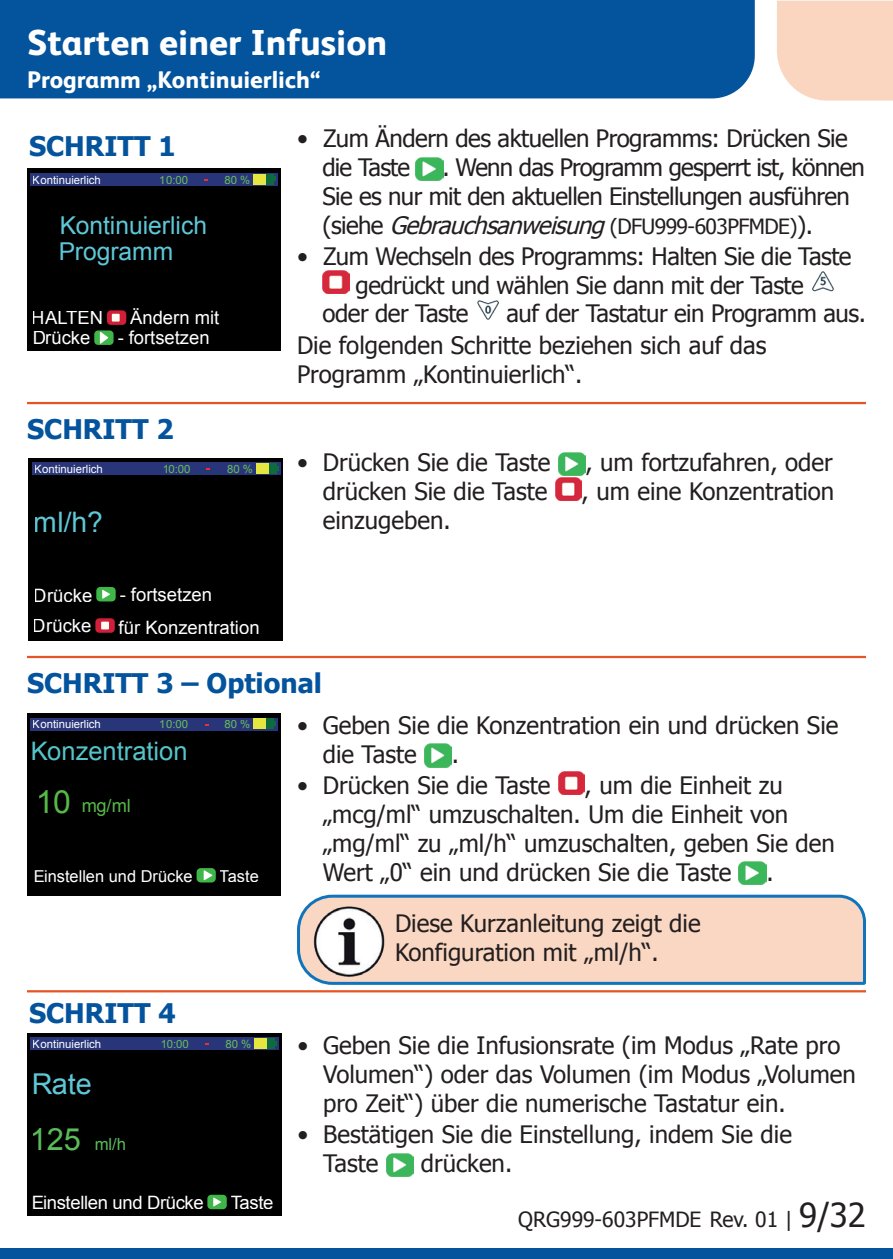
<style>
.page{position:relative;width:893px;height:1259px;background:#fff}
.page>*{position:absolute;margin:0;border:0;box-sizing:border-box;transform-origin:0 0}
.t1{font:800 36px "FS Albert Pro";color:#fff}
.t2{font:31.8px "Arial";color:#56b947}
.t3{font:28.8px "Arial";color:#5ec8d7}
.t4{font:28.2px "Arial";color:#5ec8d7}
.t5{font:700 27px "Tahoma";color:#04539d}
.t6{font:25.5px "Arial";color:#55c4c9}
.t7{font:24.6px/26.4px "Arial";color:#5ec8d7}
.t8{font:24px/28.8px "Tahoma";color:#231f20}
.t9{font:24px/28.8px "Tahoma";letter-spacing:-.02em;color:#231f20}
.t10{font:24px/28.8px "Tahoma";letter-spacing:-.025em;color:#231f20}
.t11{font:800 24px "FS Albert Pro";color:#fff}
.t12{font:21px "Tahoma";color:#231f20}
.t13{font:18.3px "Arial";color:#fff}
.t14{font:18.3px "Arial";letter-spacing:-.02em;color:#fff}
.t15{font:18.3px "Arial";color:#56b947}
.t16{font:16.8px "Arial";color:#5abb59}
.t17{font:16.5px "Arial";color:#fff}
.t18{font:11.4px "Arial";color:#fff}
.t19{font:11.4px "Arial";color:#69be58}
.s1{font-style:italic}
.s2{font-size:21px}
.s3{font-size:30.6px}
.s4{font-size:33px}
</style>
<div class="page">
<div style="left:0;top:0;width:755px;height:98px;background:#04539d"></div>
<div style="left:777px;top:1px;width:116px;height:100px;background:#fad6c1"></div>
<div style="left:0;top:1248px;width:893px;height:11px;background:#04539d"></div>
<img style="left:558px;top:452px;width:27px;height:23px">
<img style="left:555px;top:477px;width:27px;height:23px">
<img style="left:386px;top:1153px;width:27px;height:23px">
<div style="left:29px;top:458px;width:254px;height:182px;background:#000001"></div>
<div style="left:32px;top:462px;width:248px;height:13px;background:#283679"></div>
<div style="left:256px;top:463px;width:13px;height:11px;background:#e6e641"></div>
<div style="left:269px;top:463px;width:7px;height:11px;background:#0d6b3f"></div>
<div style="left:96px;top:587px;width:20px;height:14px;background:#40b649;border-radius:4px"></div>
<svg style="left:102px;top:589px;width:8px;height:10px"></svg>
<div style="left:95px;top:618px;width:20px;height:15px;background:#d11e39;border-radius:4px"></div>
<div style="left:101px;top:621px;width:8px;height:8px;background:#fefbf3"></div>
<div style="left:27px;top:1033px;width:255px;height:182px;background:#000001"></div>
<div style="left:30px;top:1037px;width:249px;height:13px;background:#283679"></div>
<div style="left:254px;top:1038px;width:13px;height:10px;background:#e6e641"></div>
<div style="left:267px;top:1038px;width:8px;height:10px;background:#0d6b3f"></div>
<div style="left:207px;top:1194px;width:20px;height:15px;background:#40b649;border-radius:4px"></div>
<svg style="left:213px;top:1197px;width:8px;height:9px"></svg>
<img style="left:424px;top:744px;width:28px;height:23px">
<img style="left:558px;top:771px;width:27px;height:23px">
<img style="left:739px;top:861px;width:27px;height:24px">
<svg style="left:297px;top:894px;width:569px;height:91px"></svg>
<img style="left:309px;top:900px;width:79px;height:79px">
<div style="left:395px;top:914px;width:442px;height:47px;background:#fad7c2"></div>
<div style="left:27px;top:713px;width:253px;height:183px;background:#000001"></div>
<div style="left:30px;top:717px;width:248px;height:13px;background:#283679"></div>
<div style="left:253px;top:718px;width:13px;height:11px;background:#e6e641"></div>
<div style="left:266px;top:718px;width:7px;height:11px;background:#0d6b3f"></div>
<div style="left:197px;top:868px;width:19px;height:14px;background:#40b649;border-radius:4px"></div>
<svg style="left:204px;top:870px;width:8px;height:10px"></svg>
<hr style="left:27px;top:656px;width:839px;height:2px;background:#e75424">
<hr style="left:27px;top:990px;width:839px;height:2px;background:#e75424">
<hr style="left:27px;top:402px;width:839px;height:2px;background:#e75424">
<div style="left:27px;top:169px;width:253px;height:182px;background:#000001"></div>
<div style="left:30px;top:173px;width:248px;height:13px;background:#283679"></div>
<div style="left:253px;top:174px;width:13px;height:10px;background:#e6e641"></div>
<div style="left:266px;top:174px;width:7px;height:10px;background:#0d6b3f"></div>
<svg style="left:273px;top:177px;width:3px;height:4px"></svg>
<div style="left:94px;top:330px;width:20px;height:15px;background:#40b649;border-radius:4px"></div>
<svg style="left:100px;top:332px;width:8px;height:12px"></svg>
<svg style="left:107px;top:310px;width:19px;height:15px"></svg>
<div style="left:112px;top:314px;width:8px;height:7px;background:#fefbf3"></div>
<img style="left:416px;top:157px;width:27px;height:23px">
<img style="left:323px;top:271px;width:26px;height:23px">
<img style="left:812px;top:271px;width:22px;height:21px">
<img style="left:477px;top:300px;width:22px;height:20px">
<h1 class="t1" style="left:27px;top:14px;width:362px">Starten einer Infusion</h1>
<p class="t11" style="left:27px;top:61px;width:295px">Programm „Kontinuierlich“</p>
<p class="t5" style="left:29px;top:127px;width:148px">SCHRITT 1</p>
<p class="t18" style="left:33px;top:172px;width:69px">Kontinuierlich</p>
<p class="t19" style="left:160px;top:172px;width:30px">10:00</p>
<p class="t19" style="left:224px;top:172px;width:27px">80 %</p>
<p class="t7" style="left:58px;top:212px;width:150px">Kontinuierlich<br>Programm</p>
<p class="t13" style="left:32px;top:306px;width:73px">HALTEN</p>
<p class="t13" style="left:130px;top:306px;width:91px">Ändern mit</p>
<p class="t13" style="left:32px;top:326px;width:60px">Drücke</p>
<p class="t13" style="left:117px;top:326px;width:94px">- fortsetzen</p>
<p class="t5" style="left:27px;top:410px;width:148px">SCHRITT 2</p>
<p class="t18" style="left:35px;top:461px;width:70px">Kontinuierlich</p>
<p class="t19" style="left:162px;top:461px;width:30px">10:00</p>
<p class="t19" style="left:227px;top:461px;width:27px">80 %</p>
<p class="t4" style="left:34px;top:503px;width:71px">ml/h?</p>
<p class="t13" style="left:34px;top:583px;width:60px">Drücke</p>
<p class="t13" style="left:33px;top:614px;width:60px">Drücke</p>
<p class="t13" style="left:120px;top:583px;width:94px">- fortsetzen</p>
<p class="t13" style="left:119px;top:615px;width:143px">für Konzentration</p>
<p class="t9" style="left:323px;top:123px;width:527px;text-indent:-26px">• Zum Ändern des aktuellen Programms: Drücken Sie die Taste</p>
<p class="t10" style="left:323px;top:152px;width:544px;text-indent:120px">. Wenn das Programm gesperrt ist, können<br>Sie es nur mit den aktuellen Einstellungen ausführen (siehe <span class="s1">Gebrauchsanweisung</span><span class="s2">(DFU999-603PFMDE)</span>).</p>
<p class="t9" style="left:297px;top:241px;width:556px">• Zum Wechseln des Programms: Halten Sie die Taste</p>
<p class="t9" style="left:356px;top:269px;width:450px">gedrückt und wählen Sie dann mit der Taste</p>
<p class="t9" style="left:323px;top:298px;width:148px">oder der Taste</p>
<p class="t8" style="left:297px;top:297px;width:570px;line-height:31.2px;text-indent:209px">auf der Tastatur ein Programm aus.<br>Die folgenden Schritte beziehen sich auf das</p>
<p class="t8" style="left:297px;top:358px;width:287px">Programm „Kontinuierlich“.</p>
<p class="t8" style="left:297px;top:447px;width:255px">• Drücken Sie die Taste</p>
<p class="t8" style="left:585px;top:447px;width:249px">, um fortzufahren, oder</p>
<p class="t8" style="left:323px;top:476px;width:226px">drücken Sie die Taste</p>
<p class="t8" style="left:582px;top:476px;width:254px">, um eine Konzentration</p>
<p class="t8" style="left:323px;top:505px;width:130px">einzugeben.</p>
<p class="t5" style="left:27px;top:664px;width:296px">SCHRITT 3 – Optional</p>
<p class="t18" style="left:33px;top:717px;width:69px">Kontinuierlich</p>
<p class="t19" style="left:160px;top:717px;width:30px">10:00</p>
<p class="t19" style="left:224px;top:717px;width:27px">80 %</p>
<p class="t6" style="left:30px;top:734px;width:159px">Konzentration</p>
<h2 class="t2" style="left:36px;top:780px;width:37px">10</h2>
<p class="t15" style="left:81px;top:793px;width:51px">mg/ml</p>
<p class="t17" style="left:33px;top:866px;width:161px">Einstellen und Drücke</p>
<p class="t17" style="left:220px;top:865px;width:41px">Taste</p>
<p class="t5" style="left:29px;top:994px;width:148px">SCHRITT 4</p>
<p class="t18" style="left:33px;top:1036px;width:70px">Kontinuierlich</p>
<p class="t19" style="left:160px;top:1036px;width:30px">10:00</p>
<p class="t19" style="left:225px;top:1036px;width:27px">80 %</p>
<p class="t3" style="left:31px;top:1065px;width:62px">Rate</p>
<p class="t16" style="left:30px;top:1132px;width:98px"><span class="s3">125</span> ml/h</p>
<p class="t14" style="left:31px;top:1190px;width:174px">Einstellen und Drücke</p>
<p class="t13" style="left:231px;top:1190px;width:44px">Taste</p>
<p class="t8" style="left:323px;top:710px;width:517px;text-indent:-26px">• Geben Sie die Konzentration ein und drücken Sie die Taste</p>
<p class="t8" style="left:452px;top:738px;width:9px">.</p>
<p class="t8" style="left:297px;top:770px;width:255px">• Drücken Sie die Taste</p>
<p class="t8" style="left:323px;top:770px;width:514px;text-indent:262px">, um die Einheit zu „mcg/ml“ umzuschalten. Um die Einheit von „mg/ml“ zu „ml/h“ umzuschalten, geben Sie den Wert „0“ ein und drücken Sie die Taste</p>
<p class="t8" style="left:766px;top:856px;width:9px">.</p>
<p class="t8" style="left:395px;top:908px;width:307px">Diese Kurzanleitung zeigt die<br>Konfiguration mit „ml/h“.</p>
<p class="t8" style="left:323px;top:1030px;width:534px;text-indent:-26px">• Geben Sie die Infusionsrate (im Modus „Rate pro<br>Volumen“) oder das Volumen (im Modus „Volumen pro Zeit“) über die numerische Tastatur ein.</p>
<p class="t8" style="left:323px;top:1119px;width:470px;text-indent:-26px">• Bestätigen Sie die Einstellung, indem Sie die<br>Taste</p>
<p class="t8" style="left:421px;top:1148px;width:93px">drücken.</p>
<p class="t12" style="left:518px;top:1205px;width:349px">QRG999-603PFMDE Rev. 01 | <span class="s4">9/32</span></p>
</div>
